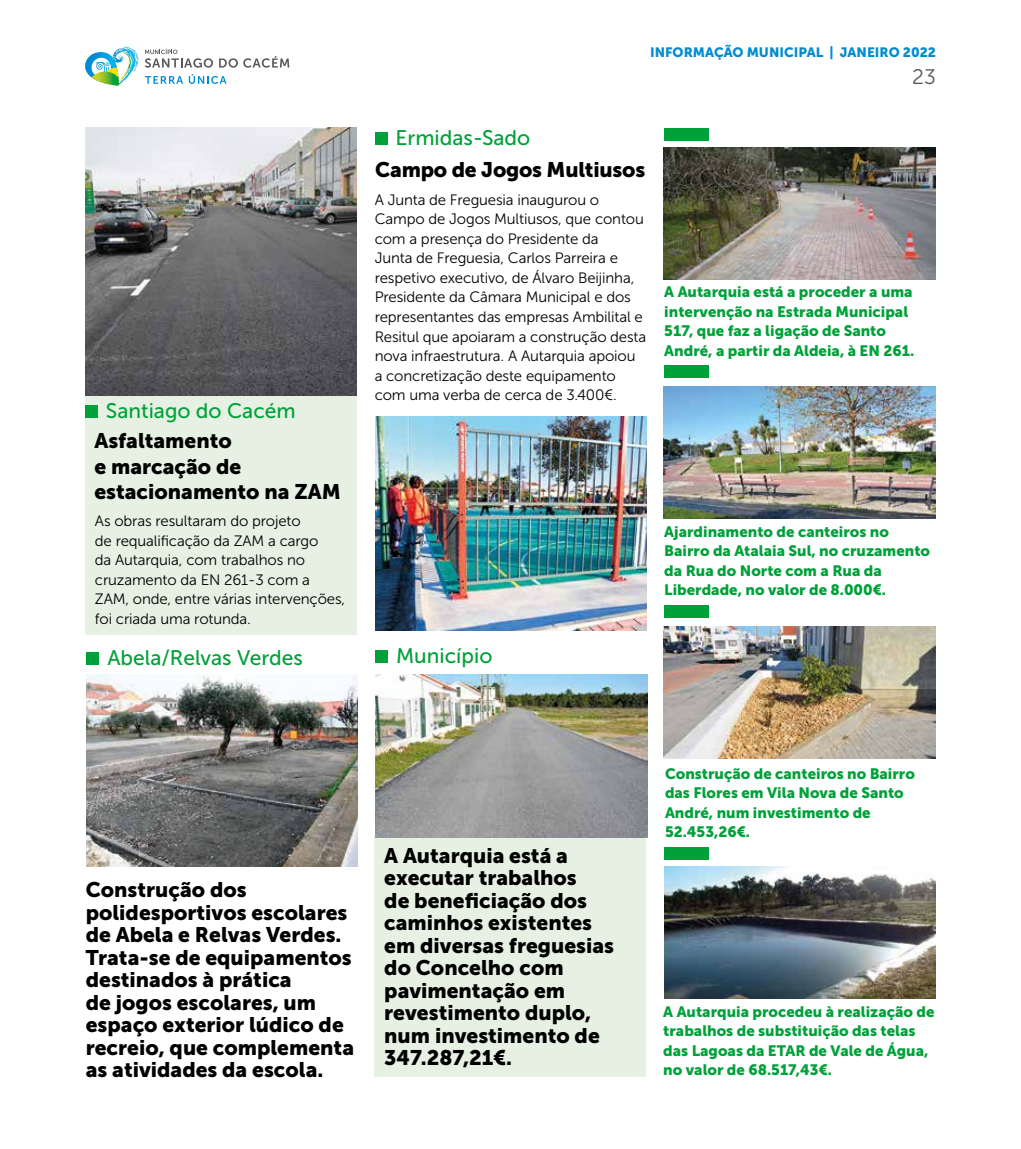
<style>
.page{position:relative;width:1021px;height:1149px;background:#fff}
.page>*{position:absolute;margin:0;border:0;box-sizing:border-box;transform-origin:0 0}
.t1{font:21px/22.5px "Museo Sans 900";color:#000}
.t2{font:21px "Museo Sans 500";color:#00a13a}
.t3{font:21px "Museo Sans 300";color:#575756}
.t4{font:15px/19.5px "Museo Sans 300";letter-spacing:-.01em;color:#000}
.t5{font:15px/19.5px "Museo Sans 900";color:#00a13a}
.t6{font:13.5px "Museo Sans 900";color:#008cd0}
</style>
<div class="page">
<svg style="left:85px;top:47px;width:54px;height:39px"></svg>
<svg style="left:219px;top:56px;width:70px;height:12px"></svg>
<svg style="left:145px;top:76px;width:38px;height:8px"></svg>
<svg style="left:189px;top:74px;width:37px;height:10px"></svg>
<svg style="left:145px;top:49px;width:68px;height:19px"></svg>
<div style="left:85px;top:393px;width:272px;height:241px;background:#e6f1e3"></div>
<div style="left:375px;top:132px;width:12px;height:13px;background:#00a13a"></div>
<div style="left:86px;top:652px;width:13px;height:12px;background:#00a13a"></div>
<div style="left:375px;top:834px;width:271px;height:242px;background:#e6f1e3"></div>
<img style="left:664px;top:866px;width:271px;height:132px">
<img style="left:663px;top:386px;width:272px;height:132px">
<img style="left:85px;top:128px;width:272px;height:267px">
<img style="left:375px;top:416px;width:272px;height:214px">
<img style="left:86px;top:674px;width:272px;height:192px">
<div style="left:85px;top:405px;width:13px;height:12px;background:#00a13a"></div>
<img style="left:663px;top:626px;width:272px;height:132px">
<img style="left:663px;top:147px;width:272px;height:132px">
<div style="left:375px;top:650px;width:13px;height:13px;background:#00a13a"></div>
<img style="left:375px;top:674px;width:272px;height:163px">
<div style="left:664px;top:128px;width:45px;height:12px;background:#00a13a"></div>
<div style="left:664px;top:365px;width:45px;height:13px;background:#00a13a"></div>
<div style="left:664px;top:605px;width:45px;height:13px;background:#00a13a"></div>
<div style="left:664px;top:846px;width:45px;height:13px;background:#00a13a"></div>
<h1 class="t2" style="left:106px;top:398px;width:191px">Santiago do Cacém</h1>
<h1 class="t1" style="left:94px;top:428px;width:248px;line-height:25.2px">Asfaltamento<br>e marcação de estacionamento na ZAM</h1>
<p class="t4" style="left:95px;top:511px;width:252px">As obras resultaram do projeto<br>de requalificação da ZAM a cargo<br>da Autarquia, com trabalhos no cruzamento da EN 261-3 com a<br>ZAM, onde, entre várias intervenções, foi criada uma rotunda.</p>
<h1 class="t2" style="left:107px;top:645px;width:197px">Abela/Relvas Verdes</h1>
<h1 class="t2" style="left:395px;top:126px;width:136px">Ermidas-Sado</h1>
<p class="t6" style="left:650px;top:45px;width:287px">INFORMAÇÃO MUNICIPAL | JANEIRO 2022</p>
<h1 class="t3" style="left:912px;top:65px;width:25px">23</h1>
<h1 class="t1" style="left:375px;top:158px;width:271px">Campo de Jogos Multiusos</h1>
<p class="t4" style="left:375px;top:190px;width:273px">A Junta de Freguesia inaugurou o Campo de Jogos Multiusos, que contou com a presença do Presidente da<br>Junta de Freguesia, Carlos Parreira e respetivo executivo, de Álvaro Beijinha, Presidente da Câmara Municipal e dos representantes das empresas Ambilital e Resitul que apoiaram a construção desta nova infraestrutura. A Autarquia apoiou a concretização deste equipamento com uma verba de cerca de 3.400€.</p>
<p class="t5" style="left:664px;top:282px;width:251px">A Autarquia está a proceder a uma intervenção na Estrada Municipal<br>517, que faz a ligação de Santo<br>André, a partir da Aldeia, à EN 261.</p>
<h1 class="t2" style="left:396px;top:644px;width:98px">Município</h1>
<p class="t5" style="left:664px;top:521px;width:267px">Ajardinamento de canteiros no<br>Bairro da Atalaia Sul, no cruzamento da Rua do Norte com a Rua da<br>Liberdade, no valor de 8.000€.</p>
<h1 class="t1" style="left:86px;top:878px;width:270px">Construção dos polidesportivos escolares de Abela e Relvas Verdes.<br>Trata-se de equipamentos destinados à prática<br>de jogos escolares, um espaço exterior lúdico de recreio, que complementa as atividades da escola.</h1>
<h1 class="t1" style="left:384px;top:843px;width:231px">A Autarquia está a executar trabalhos<br>de beneficiação dos caminhos existentes em diversas freguesias do Concelho com pavimentação em revestimento duplo, num investimento de<br>347.287,21€.</h1>
<p class="t5" style="left:665px;top:763px;width:251px">Construção de canteiros no Bairro das Flores em Vila Nova de Santo<br>André, num investimento de<br>52.453,26€.</p>
<p class="t5" style="left:663px;top:1001px;width:273px">A Autarquia procedeu à realização de trabalhos de substituição das telas das Lagoas da ETAR de Vale de Água, no valor de 68.517,43€.</p>
</div>
